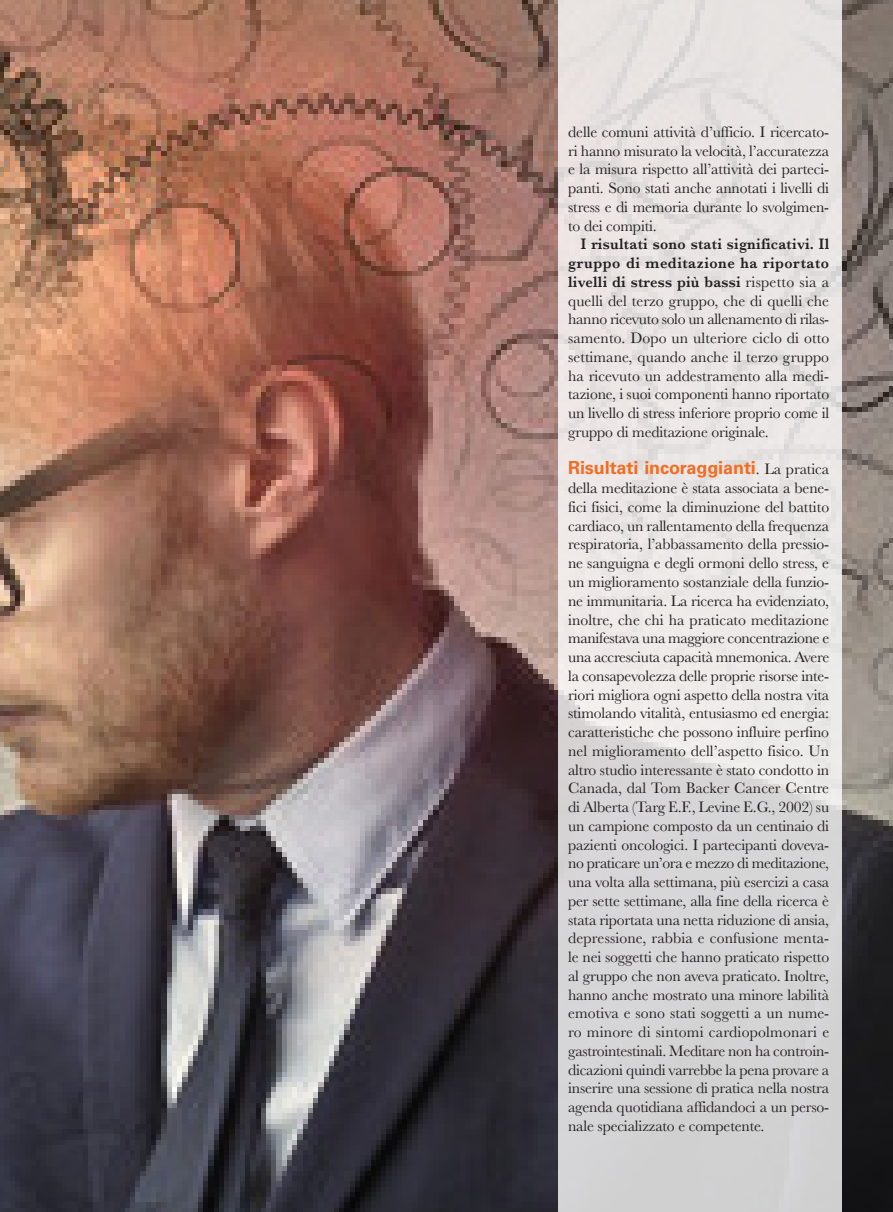
<style>
.page{position:relative;width:893px;height:1212px;background:#fff}
.page>*{position:absolute;margin:0;border:0;box-sizing:border-box;transform-origin:0 0}
.TXT_GR{font:700 18px "Univers LT Std";letter-spacing:-.005em;color:#f36c21}
.TXT_GR-2{font:15.75px/18.8px "Baskerville";letter-spacing:-.01em;color:#231f20;text-align:justify}
.TXT_GR_-_rientri{font:15.75px/18.8px "Baskerville";letter-spacing:-.01em;color:#231f20;text-align:justify}
.s1{font-weight:600}
.s2{font-family:"Baskerville";font-weight:400;font-size:15.75px;color:#231f20}
</style>
<div class="page">
<img style="left:0;top:0;width:893px;height:1212px">
<svg style="left:558px;top:0;width:284px;height:1212px;background:#e1dede"></svg>
<p class="TXT_GR-2" style="left:568px;top:123px;width:263px">delle comuni attività d’ufficio. I ricercato&shy;ri hanno misurato la velocità, l’accuratezza e la misura rispetto all’attività dei parteci&shy;panti. Sono stati anche annotati i livelli di stress e di memoria durante lo svolgimen&shy;to dei compiti.</p>
<p class="TXT_GR_-_rientri" style="left:568px;top:235px;width:263px;text-indent:13px"><span class="s1">I risultati sono stati significativi. Il gruppo di meditazione ha riportato livelli di stress più bassi</span> rispetto sia a quelli del terzo gruppo, che di quelli che hanno ricevuto solo un allenamento di rilas&shy;samento. Dopo un ulteriore ciclo di otto settimane, quando anche il terzo gruppo ha ricevuto un addestramento alla medi&shy;tazione, i suoi componenti hanno riportato un livello di stress inferiore proprio come il gruppo di meditazione originale.</p>
<p class="TXT_GR" style="left:568px;top:458px;width:263px">Risultati incoraggianti<span class="s2">. La pratica</span></p>
<p class="TXT_GR-2" style="left:568px;top:479px;width:263px">della meditazione è stata associata a bene&shy;fici fisici, come la diminuzione del battito cardiaco, un rallentamento della frequenza respiratoria, l’abbassamento della pressio&shy;ne sanguigna e degli ormoni dello stress, e un miglioramento sostanziale della funzio&shy;ne immunitaria. La ricerca ha evidenziato, inoltre, che chi ha praticato meditazione manifestava una maggiore concentrazione e una accresciuta capacità mnemonica. Avere la consapevolezza delle proprie risorse inte&shy;riori migliora ogni aspetto della nostra vita stimolando vitalità, entusiasmo ed energia: caratteristiche che possono influire perfino nel miglioramento dell’aspetto fisico. Un altro studio interessante è stato condotto in Canada, dal Tom Backer Cancer Centre di Alberta (Targ E.F., Levine E.G., 2002) su un campione composto da un centinaio di pazienti oncologici. I partecipanti doveva&shy;no praticare un’ora e mezzo di meditazione, una volta alla settimana, più esercizi a casa per sette settimane, alla fine della ricerca è stata riportata una netta riduzione di ansia, depressione, rabbia e confusione menta&shy;le nei soggetti che hanno praticato rispetto al gruppo che non aveva praticato. Inoltre, hanno anche mostrato una minore labilità emotiva e sono stati soggetti a un nume&shy;ro minore di sintomi cardiopolmonari e gastrointestinali. Meditare non ha controin&shy;dicazioni quindi varrebbe la pena provare a inserire una sessione di pratica nella nostra agenda quotidiana affidandoci a un perso&shy;nale specializzato e competente.</p>
</div>
